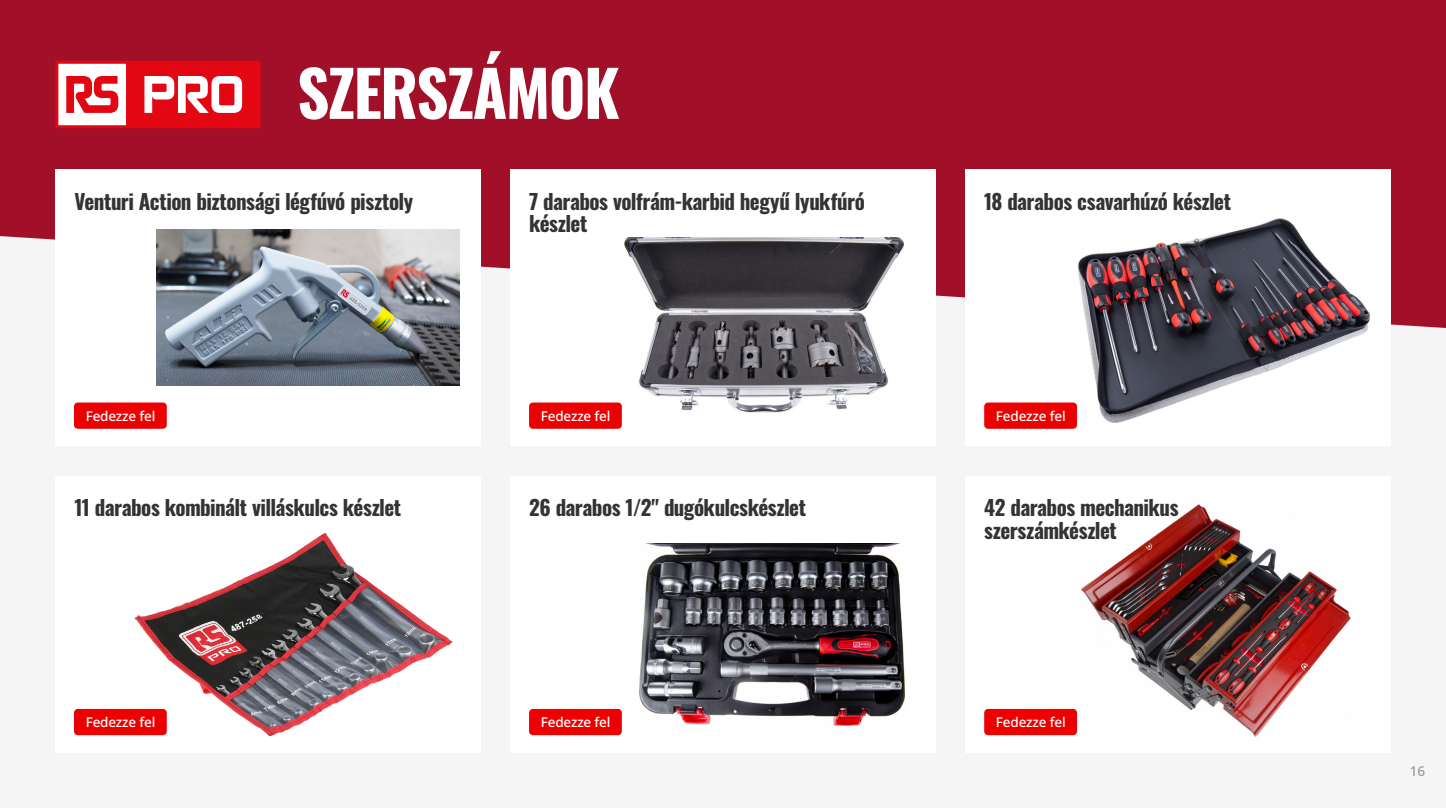
<style>
.page{position:relative;width:1446px;height:808px;background:#f5f5f5}
.page>*{position:absolute;margin:0;border:0;box-sizing:border-box;transform-origin:0 0}
.t1{font:700 63px "Oswald";letter-spacing:-.025em;color:#fff}
.t2{font:700 21px/22.5px "Oswald";letter-spacing:-.025em;color:#333}
.t3{font:500 13.5px "Noto Sans";letter-spacing:-.01em;color:#fff}
.t4{font:500 13.5px "Noto Sans";color:#999}
</style>
<div class="page">
<div style="left:0;top:0;width:1446px;height:328px;background:#a10f29"></div>
<div style="left:55px;top:169px;width:425px;height:277px;background:#fff"></div>
<div style="left:55px;top:476px;width:425px;height:277px;background:#fff"></div>
<div style="left:965px;top:169px;width:425px;height:277px;background:#fff"></div>
<div style="left:965px;top:476px;width:425px;height:277px;background:#fff"></div>
<div style="left:510px;top:169px;width:425px;height:277px;background:#fff"></div>
<div style="left:510px;top:476px;width:425px;height:277px;background:#fff"></div>
<div style="left:74px;top:402px;width:93px;height:27px;background:#ed0000;border-radius:4px"></div>
<svg style="left:55px;top:61px;width:205px;height:67px"></svg>
<img style="left:156px;top:230px;width:303px;height:155px">
<img style="left:624px;top:238px;width:280px;height:175px">
<img style="left:1078px;top:218px;width:292px;height:205px">
<img style="left:130px;top:532px;width:323px;height:205px">
<img style="left:639px;top:543px;width:267px;height:183px">
<img style="left:1075px;top:504px;width:276px;height:233px">
<div style="left:529px;top:402px;width:93px;height:27px;background:#ed0000;border-radius:4px"></div>
<div style="left:984px;top:402px;width:93px;height:27px;background:#ed0000;border-radius:4px"></div>
<div style="left:984px;top:709px;width:93px;height:26px;background:#ed0000;border-radius:4px"></div>
<div style="left:529px;top:709px;width:93px;height:26px;background:#ed0000;border-radius:4px"></div>
<div style="left:74px;top:709px;width:93px;height:26px;background:#ed0000;border-radius:4px"></div>
<h1 class="t1" style="left:297px;top:60px;width:324px">SZERSZÁMOK</h1>
<p class="t2" style="left:74px;top:191px;width:340px">Venturi Action biztonsági légfúvó pisztoly</p>
<p class="t3" style="left:86px;top:408px;width:71px">Fedezze fel</p>
<p class="t2" style="left:529px;top:191px;width:337px">7 darabos volfrám-karbid hegyű lyukfúró</p>
<p class="t2" style="left:984px;top:191px;width:249px">18 darabos csavarhúzó készlet</p>
<p class="t2" style="left:529px;top:214px;width:60px">készlet</p>
<p class="t3" style="left:541px;top:408px;width:71px">Fedezze fel</p>
<p class="t3" style="left:996px;top:408px;width:71px">Fedezze fel</p>
<p class="t2" style="left:74px;top:498px;width:328px">11 darabos kombinált villáskulcs készlet</p>
<p class="t2" style="left:529px;top:498px;width:279px">26 darabos 1/2" dugókulcskészlet</p>
<p class="t2" style="left:984px;top:498px;width:196px">42 darabos mechanikus szerszámkészlet</p>
<p class="t3" style="left:86px;top:714px;width:71px">Fedezze fel</p>
<p class="t3" style="left:541px;top:714px;width:71px">Fedezze fel</p>
<p class="t3" style="left:996px;top:714px;width:71px">Fedezze fel</p>
<p class="t4" style="left:1410px;top:763px;width:17px">16</p>
</div>
